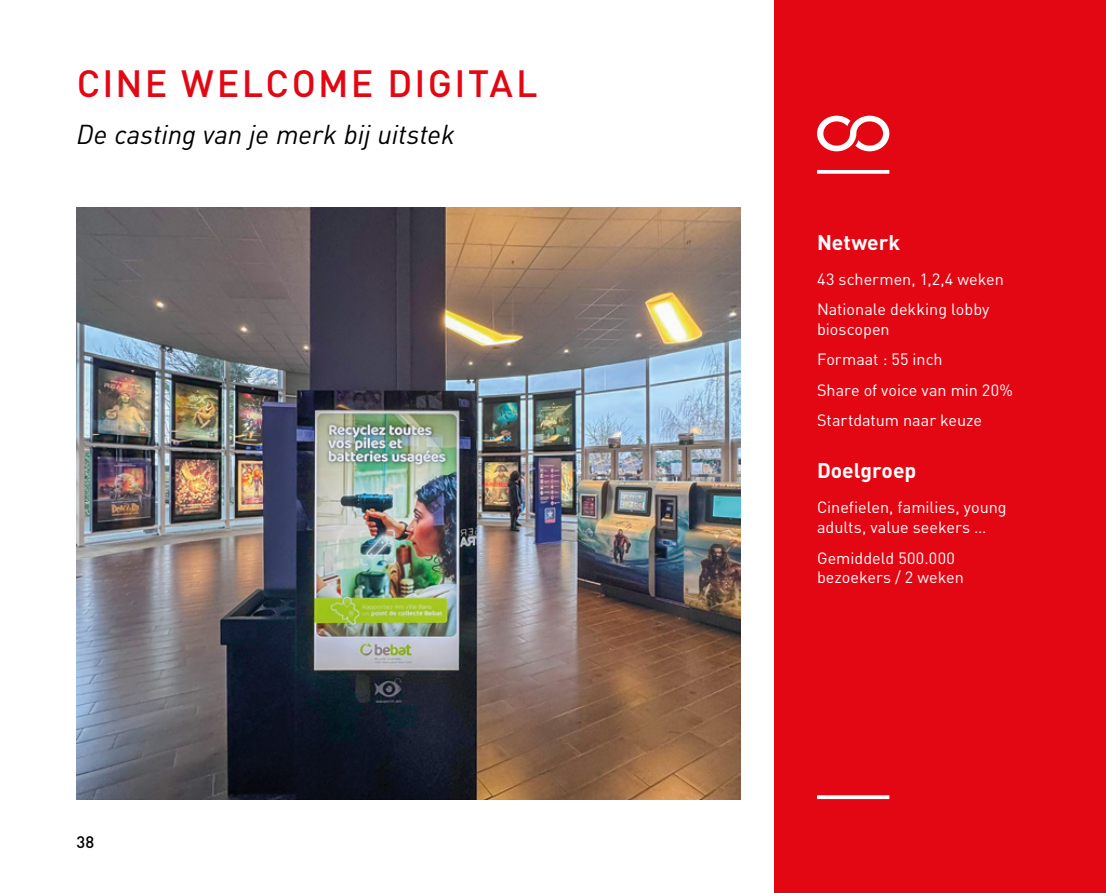
<style>
.page{position:relative;width:1106px;height:893px;background:#fff}
.page>*{position:absolute;margin:0;border:0;box-sizing:border-box;transform-origin:0 0}
.t1{font:500 37.5px "DINOT";letter-spacing:.06em;color:#e30613}
.t2{font:italic 27px "DINOT";color:#000}
.t3{font:700 21px "DINOT";color:#fff}
.t4{font:500 16.5px "DINOT";color:#000}
.t5{font:16.2px/30.3px "DINOT";color:#fff}
</style>
<div class="page">
<div style="left:774px;top:0;width:331px;height:893px;background:#e30613"></div>
<svg style="left:817px;top:170px;width:72px;height:4px"></svg>
<svg style="left:817px;top:795px;width:72px;height:4px"></svg>
<svg style="left:817px;top:116px;width:72px;height:35px"></svg>
<img style="left:77px;top:207px;width:663px;height:592px">
<h1 class="t1" style="left:77px;top:54px;width:462px">CINE WELCOME DIGITAL</h1>
<h2 class="t2" style="left:77px;top:114px;width:380px">De casting van je merk bij uitstek</h2>
<p class="t4" style="left:77px;top:829px;width:19px">38</p>
<p class="t3" style="left:817px;top:226px;width:85px">Netwerk</p>
<p class="t5" style="left:817px;top:263px;width:188px">43 schermen, 1,2,4 weken<br>Nationale dekking lobby</p>
<p class="t5" style="left:817px;top:313px;width:197px">bioscopen<br>Formaat : 55 inch<br>Share of voice van min 20%<br>Startdatum naar keuze</p>
<p class="t3" style="left:817px;top:454px;width:101px">Doelgroep</p>
<p class="t5" style="left:817px;top:496px;width:191px;line-height:20px">Cinefielen, families, young adults, value seekers …</p>
<p class="t5" style="left:817px;top:547px;width:148px;line-height:20px">Gemiddeld 500.000 bezoekers / 2 weken</p>
</div>
